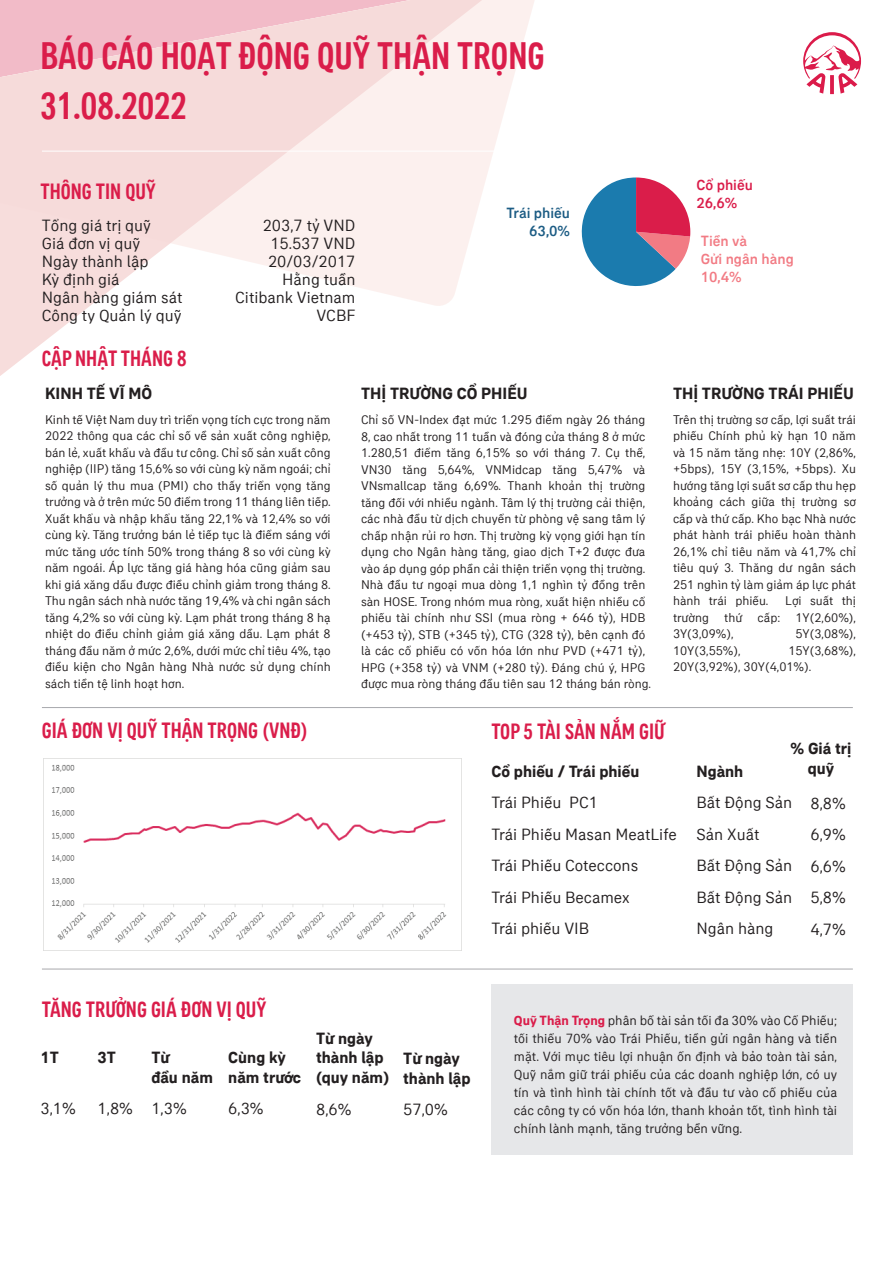
<style>
.page{position:relative;width:893px;height:1263px;background:#fff}
.page>*{position:absolute;margin:0;border:0;box-sizing:border-box;transform-origin:0 0}
.t1{font:500 condensed 39px "AIA Everest";color:#da1d4a}
.t2{font:500 condensed 22.5px "AIA Everest";color:#da1d4a}
.t3{font:16.5px/31.5px "AIA Everest";color:#231f20}
.t4{font:700 16.5px/19.8px "AIA Everest";color:#231f20}
.t5{font:500 15px/18px "AIA Everest";color:#f27b84}
.t6{font:500 15px/18px "AIA Everest";color:#1c5c84;text-align:right}
.t7{font:500 15px/18px "AIA Everest";color:#da1d4a}
.t8{font:13.5px/18px "AIA Everest";color:#231f20;text-align:justify}
.t9{font:12.75px/16.5px "AIA Everest";color:#231f20;text-align:justify}
.s1{font-weight:700;color:#da1d4a}
</style>
<div class="page">
<div style="left:491px;top:985px;width:362px;height:170px;background:#e6e7e9"></div>
<svg style="left:505px;top:0;width:30px;height:107px;fill:#fcf4f3"></svg>
<svg style="left:1px;top:0;width:504px;height:375px"></svg>
<svg style="left:803px;top:32px;width:58px;height:62px"></svg>
<svg style="left:581px;top:177px;width:109px;height:109px"></svg>
<hr style="left:42px;top:151px;width:811px;height:1px;background:#fff">
<hr style="left:42px;top:707px;width:811px;height:1px;background:#a8a9ad">
<hr style="left:42px;top:969px;width:811px;height:1px;background:#a8a9ad">
<img style="left:44px;top:758px;width:418px;height:192px">
<h1 class="t1" style="left:40px;top:30px;width:506px">BÁO CÁO HOẠT ĐỘNG QUỸ THẬN TRỌNG</h1>
<h1 class="t1" style="left:40px;top:80px;width:148px">31.08.2022</h1>
<h2 class="t2" style="left:40px;top:177px;width:117px">THÔNG TIN QUỸ</h2>
<p class="t3" style="left:42px;top:215px;width:142px;line-height:18px">Tổng giá trị quỹ<br>Giá đơn vị quỹ<br>Ngày thành lập<br>Kỳ định giá<br>Ngân hàng giám sát<br>Công ty Quản lý quỹ</p>
<h2 class="t2" style="left:42px;top:344px;width:146px">CẬP NHẬT THÁNG 8</h2>
<p class="t3" style="left:235px;top:215px;width:122px;line-height:18px;text-align:right">203,7 tỷ VND<br>15.537 VND<br>20/03/2017<br>Hằng tuần<br>Citibank Vietnam<br>VCBF</p>
<p class="t6" style="left:506px;top:203px;width:65px">Trái phiếu<br>63,0%</p>
<p class="t4" style="left:45px;top:383px;width:109px">KINH TẾ VĨ MÔ</p>
<p class="t9" style="left:45px;top:410px;width:287px">Kinh tế Việt Nam duy trì triển vọng tích cực trong năm 2022 thông qua các chỉ số về sản xuất công nghiệp, bán lẻ, xuất khẩu và đầu tư công. Chỉ số sản xuất công nghiệp (IIP) tăng 15,6% so với cùng kỳ năm ngoái; chỉ số quản lý thu mua (PMI) cho thấy triển vọng tăng trưởng và ở trên mức 50 điểm trong 11 tháng liên tiếp.<br>Xuất khẩu và nhập khẩu tăng 22,1% và 12,4% so với cùng kỳ. Tăng trưởng bán lẻ tiếp tục là điểm sáng với mức tăng ước tính 50% trong tháng 8 so với cùng kỳ năm ngoái. Áp lực tăng giá hàng hóa cũng giảm sau khi giá xăng dầu được điều chỉnh giảm trong tháng 8.<br>Thu ngân sách nhà nước tăng 19,4% và chi ngân sách tăng 4,2% so với cùng kỳ. Lạm phát trong tháng 8 hạ nhiệt do điều chỉnh giảm giá xăng dầu. Lạm phát 8 tháng đầu năm ở mức 2,6%, dưới mức chỉ tiêu 4%, tạo điều kiện cho Ngân hàng Nhà nước sử dụng chính sách tiền tệ linh hoạt hơn.</p>
<p class="t4" style="left:361px;top:383px;width:168px">THỊ TRƯỜNG CỔ PHIẾU</p>
<p class="t9" style="left:361px;top:411px;width:292px;text-align:left">Chỉ số VN-Index đạt mức 1.295 điểm ngày 26 tháng 8, cao nhất trong 11 tuần và đóng cửa tháng 8 ở mức 1.280,51 điểm tăng 6,15% so với tháng 7. Cụ thể, VN30 tăng 5,64%, VNMidcap tăng 5,47% và VNsmallcap tăng 6,69%. Thanh khoản thị trường tăng đối với nhiều ngành. Tâm lý thị trường cải thiện, các nhà đầu từ dịch chuyển từ phòng vệ sang tâm lý chấp nhận rủi ro hơn. Thị trường kỳ vọng giới hạn tín dụng cho Ngân hàng tăng, giao dịch T+2 được đưa vào áp dụng góp phần cải thiện triển vọng thị trường.<br>Nhà đầu tư ngoại mua dòng 1,1 nghìn tỷ đồng trên sàn HOSE. Trong nhóm mua ròng, xuất hiện nhiều cổ phiếu tài chính như SSI (mua ròng + 646 tỷ), HDB (+453 tỷ), STB (+345 tỷ), CTG (328 tỷ), bên cạnh đó là các cổ phiếu có vốn hóa lớn như PVD (+471 tỷ), HPG (+358 tỷ) và VNM (+280 tỷ). Đáng chú ý, HPG được mua ròng tháng đầu tiên sau 12 tháng bán ròng.</p>
<p class="t7" style="left:696px;top:175px;width:58px">Cổ phiếu<br>26,6%</p>
<p class="t5" style="left:701px;top:231px;width:94px">Tiền và<br>Gửi ngân hàng<br>10,4%</p>
<p class="t4" style="left:673px;top:383px;width:182px">THỊ TRƯỜNG TRÁI PHIẾU</p>
<p class="t9" style="left:673px;top:410px;width:185px">Trên thị trường sơ cấp, lợi suất trái phiếu Chính phủ kỳ hạn 10 năm và 15 năm tăng nhẹ: 10Y (2,86%, +5bps), 15Y (3,15%, +5bps). Xu hướng tăng lợi suất sơ cấp thu hẹp khoảng cách giữa thị trường sơ cấp và thứ cấp. Kho bạc Nhà nước phát hành trái phiếu hoàn thành 26,1% chỉ tiêu năm và 41,7% chỉ tiêu quý 3. Thăng dư ngân sách 251 nghìn tỷ làm giảm áp lực phát hành trái phiếu.</p>
<p class="t9" style="left:673px;top:592px;width:185px;text-indent:112px">Lợi suất thị trường thứ cấp: 1Y(2,60%), 3Y(3,09%),</p>
<p class="t9" style="left:795px;top:625px;width:62px">5Y(3,08%),</p>
<p class="t9" style="left:673px;top:641px;width:185px;text-indent:115px">15Y(3,68%),<br>20Y(3,92%), 30Y(4,01%).</p>
<p class="t9" style="left:673px;top:641px;width:69px">10Y(3,55%),</p>
<h2 class="t2" style="left:42px;top:716px;width:267px">GIÁ ĐƠN VỊ QUỸ THẬN TRỌNG (VNĐ)</h2>
<h2 class="t2" style="left:491px;top:717px;width:175px">TOP 5 TÀI SẢN NẮM GIỮ</h2>
<p class="t4" style="left:491px;top:760px;width:149px">Cổ phiếu / Trái phiếu</p>
<p class="t4" style="left:696px;top:760px;width:48px">Ngành</p>
<p class="t4" style="left:791px;top:738px;width:62px;text-align:center">% Giá trị quỹ</p>
<p class="t3" style="left:491px;top:786px;width:187px">Trái Phiếu PC1<br>Trái Phiếu Masan MeatLife<br>Trái Phiếu Coteccons<br>Trái Phiếu Becamex<br>Trái phiếu VIB</p>
<p class="t3" style="left:696px;top:786px;width:97px">Bất Động Sản<br>Sản Xuất<br>Bất Động Sản<br>Bất Động Sản<br>Ngân hàng</p>
<p class="t3" style="left:810px;top:786px;width:37px;text-align:justify">8,8% 6,9% 6,6% 5,8% 4,7%</p>
<h2 class="t2" style="left:42px;top:995px;width:226px">TĂNG TRƯỞNG GIÁ ĐƠN VỊ QUỸ</h2>
<p class="t4" style="left:41px;top:1047px;width:20px">1T</p>
<p class="t3" style="left:41px;top:1092px;width:37px">3,1%</p>
<p class="t4" style="left:98px;top:1047px;width:20px">3T</p>
<p class="t3" style="left:98px;top:1092px;width:37px">1,8%</p>
<p class="t4" style="left:151px;top:1047px;width:63px">Từ<br>đầu năm</p>
<p class="t3" style="left:151px;top:1092px;width:37px">1,3%</p>
<p class="t4" style="left:228px;top:1047px;width:74px">Cùng kỳ năm trước</p>
<p class="t3" style="left:228px;top:1092px;width:37px">6,3%</p>
<p class="t4" style="left:316px;top:1027px;width:75px">Từ ngày thành lập (quy năm)</p>
<p class="t3" style="left:316px;top:1092px;width:37px">8,6%</p>
<p class="t4" style="left:403px;top:1047px;width:69px">Từ ngày thành lập</p>
<p class="t3" style="left:403px;top:1093px;width:46px">57,0%</p>
<p class="t8" style="left:514px;top:1010px;width:325px"><span class="s1">Quỹ Thận Trọng</span> phân bổ tài sản tối đa 30% vào Cổ Phiếu; tối thiểu 70% vào Trái Phiếu, tiền gửi ngân hàng và tiền mặt. Với mục tiêu lợi nhuận ổn định và bảo toàn tài sản, Quỹ nắm giữ trái phiếu của các doanh nghiệp lớn, có uy tín và tình hình tài chính tốt và đầu tư vào cổ phiếu của các công ty có vốn hóa lớn, thanh khoản tốt, tình hình tài chính lành mạnh, tăng trưởng bền vững.</p>
</div>
